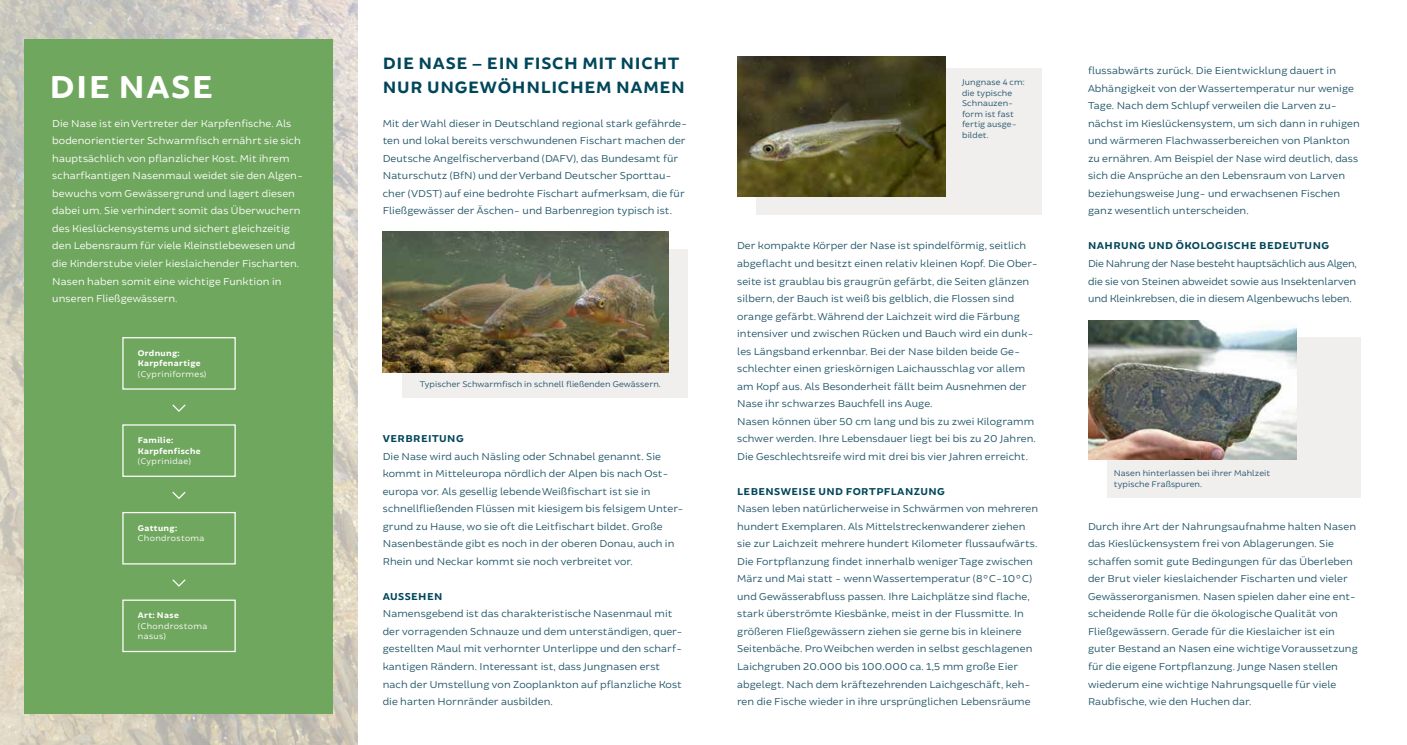
<style>
.page{position:relative;width:1407px;height:745px;background:#fff}
.page>*{position:absolute;margin:0;border:0;box-sizing:border-box;transform-origin:0 0}
.t1{font:700 33.75px "Brocha";letter-spacing:.04em;color:#fff}
.t2{font:700 17.5px/23.8px "Brocha";letter-spacing:.04em;color:#00465a}
.t3{font:10.62px/17.5px "Brocha";letter-spacing:.01em;color:#1f5467}
.t4{font:10.62px/17.5px "Brocha";letter-spacing:.01em;color:#fff}
.t5{font:700 10.62px "Brocha";letter-spacing:.04em;color:#00465a}
.t6{font:8.75px/10.5px "Brocha";letter-spacing:.01em;color:#1f5467}
.t7{font:700 8.75px/10.5px "Brocha";letter-spacing:.04em;color:#fff}
.t8{font:8.75px/10.5px "Brocha";letter-spacing:.04em;color:#fff}
</style>
<div class="page">
<img style="left:0;top:0;width:358px;height:744px">
<div style="left:25px;top:39px;width:308px;height:673px;background:#70a75e"></div>
<div style="left:122px;top:599px;width:114px;height:52px;border:1px solid #fff"></div>
<div style="left:122px;top:337px;width:114px;height:52px;border:1px solid #fff"></div>
<div style="left:122px;top:424px;width:114px;height:52px;border:1px solid #fff"></div>
<svg style="left:172px;top:404px;width:14px;height:8px"></svg>
<svg style="left:172px;top:491px;width:14px;height:8px"></svg>
<svg style="left:172px;top:579px;width:14px;height:8px"></svg>
<div style="left:122px;top:511px;width:114px;height:53px;border:1px solid #fff"></div>
<div style="left:402px;top:249px;width:285px;height:149px;background:#f1eeee"></div>
<img style="left:383px;top:232px;width:285px;height:140px">
<div style="left:756px;top:68px;width:286px;height:146px;background:#f1eeee"></div>
<img style="left:737px;top:56px;width:208px;height:141px">
<div style="left:1107px;top:336px;width:254px;height:161px;background:#f1eeee"></div>
<img style="left:1088px;top:320px;width:209px;height:139px">
<h1 class="t1" style="left:50px;top:66px;width:165px">DIE NASE</h1>
<p class="t4" style="left:52px;top:114px;width:252px">Die Nase ist ein Vertreter der Karpfenfische. Als bodenorientierter Schwarmfisch ernährt sie sich hauptsächlich von pflanzlicher Kost. Mit ihrem scharfkantigen Nasenmaul weidet sie den Algen&shy;bewuchs vom Gewässergrund und lagert diesen dabei um. Sie verhindert somit das Überwuchern des Kieslückensystems und sichert gleichzeitig den Lebensraum für viele Kleinstlebewesen und die Kinderstube vieler kieslaichender Fischarten.<br>Nasen haben somit eine wichtige Funktion in unseren Fließgewässern.</p>
<p class="t7" style="left:138px;top:348px;width:64px">Ordnung:<br>Karpfenartige</p>
<p class="t8" style="left:138px;top:368px;width:70px">(Cypriniformes)</p>
<p class="t7" style="left:138px;top:435px;width:64px">Familie:<br>Karpfenfische</p>
<p class="t8" style="left:138px;top:456px;width:54px">(Cyprinidae)</p>
<p class="t7" style="left:138px;top:522px;width:41px">Gattung:</p>
<p class="t8" style="left:138px;top:533px;width:68px">Chondrostoma</p>
<p class="t7" style="left:138px;top:610px;width:43px">Art: Nase</p>
<p class="t8" style="left:138px;top:620px;width:71px">(Chondrostoma nasus)</p>
<h2 class="t2" style="left:383px;top:52px;width:304px">DIE NASE – EIN FISCH MIT NICHT<br>NUR UNGEWÖHNLICHEM NAMEN</h2>
<p class="t3" style="left:383px;top:114px;width:306px">Mit der Wahl dieser in Deutschland regional stark gefährde&shy;ten und lokal bereits verschwundenen Fischart machen der Deutsche Angelfischerverband (DAFV), das Bundesamt für Naturschutz (BfN) und der Verband Deutscher Sporttau&shy;cher (VDST) auf eine bedrohte Fischart aufmerksam, die für Fließgewässer der Äschen- und Barbenregion typisch ist.</p>
<p class="t6" style="left:420px;top:379px;width:242px">Typischer Schwarmfisch in schnell fließenden Gewässern.</p>
<p class="t5" style="left:383px;top:432px;width:82px">VERBREITUNG</p>
<p class="t3" style="left:383px;top:447px;width:302px">Die Nase wird auch Näsling oder Schnabel genannt. Sie kommt in Mitteleuropa nördlich der Alpen bis nach Ost&shy;europa vor. Als gesellig lebende Weißfischart ist sie in schnellfließenden Flüssen mit kiesigem bis felsigem Unter&shy;grund zu Hause, wo sie oft die Leitfischart bildet. Große Nasenbestände gibt es noch in der oberen Donau, auch in Rhein und Neckar kommt sie noch verbreitet vor.</p>
<p class="t5" style="left:383px;top:589px;width:61px">AUSSEHEN</p>
<p class="t3" style="left:383px;top:604px;width:301px">Namensgebend ist das charakteristische Nasenmaul mit der vorragenden Schnauze und dem unterständigen, quer&shy;gestellten Maul mit verhornter Unterlippe und den scharf&shy;kantigen Rändern. Interessant ist, dass Jungnasen erst nach der Umstellung von Zooplankton auf pflanzliche Kost die harten Hornränder ausbilden.</p>
<p class="t6" style="left:962px;top:77px;width:64px">Jungnase 4 cm: die typische<br>Schnauzen&shy;form ist fast fertig ausge&shy;bildet.</p>
<p class="t3" style="left:737px;top:237px;width:302px">Der kompakte Körper der Nase ist spindelförmig, seitlich abgeflacht und besitzt einen relativ kleinen Kopf. Die Ober&shy;seite ist graublau bis graugrün gefärbt, die Seiten glänzen silbern, der Bauch ist weiß bis gelblich, die Flossen sind orange gefärbt. Während der Laichzeit wird die Färbung intensiver und zwischen Rücken und Bauch wird ein dunk&shy;les Längsband erkennbar. Bei der Nase bilden beide Ge&shy;schlechter einen grieskörnigen Laichausschlag vor allem am Kopf aus. Als Besonderheit fällt beim Ausnehmen der Nase ihr schwarzes Bauchfell ins Auge.<br>Nasen können über 50 cm lang und bis zu zwei Kilogramm schwer werden. Ihre Lebensdauer liegt bei bis zu 20 Jahren.<br>Die Geschlechtsreife wird mit drei bis vier Jahren erreicht.</p>
<p class="t5" style="left:737px;top:484px;width:209px">LEBENSWEISE UND FORTPFLANZUNG</p>
<p class="t3" style="left:737px;top:499px;width:302px">Nasen leben natürlicherweise in Schwärmen von mehreren hundert Exemplaren. Als Mittelstreckenwanderer ziehen sie zur Laichzeit mehrere hundert Kilometer flussaufwärts.<br>Die Fortpflanzung findet innerhalb weniger Tage zwischen März und Mai statt - wenn Wassertemperatur (8°C-10°C) und Gewässerabfluss passen. Ihre Laichplätze sind flache, stark überströmte Kiesbänke, meist in der Flussmitte. In größeren Fließgewässern ziehen sie gerne bis in kleinere Seitenbäche. Pro Weibchen werden in selbst geschlagenen Laichgruben 20.000 bis 100.000 ca. 1,5 mm große Eier abgelegt. Nach dem kräftezehrenden Laichgeschäft, keh&shy;ren die Fische wieder in ihre ursprünglichen Lebensräume</p>
<p class="t3" style="left:1088px;top:62px;width:273px">flussabwärts zurück. Die Eientwicklung dauert in Abhängigkeit von der Wassertemperatur nur wenige Tage. Nach dem Schlupf verweilen die Larven zu&shy;nächst im Kieslückensystem, um sich dann in ruhigen und wärmeren Flachwasserbereichen von Plankton zu ernähren. Am Beispiel der Nase wird deutlich, dass sich die Ansprüche an den Lebensraum von Larven beziehungsweise Jung- und erwachsenen Fischen ganz wesentlich unterscheiden.</p>
<p class="t5" style="left:1088px;top:239px;width:243px">NAHRUNG UND ÖKOLOGISCHE BEDEUTUNG</p>
<p class="t3" style="left:1088px;top:254px;width:270px;text-align:justify">Die Nahrung der Nase besteht hauptsächlich aus Algen, die sie von Steinen abweidet sowie aus Insektenlarven und Kleinkrebsen, die in diesem Algenbewuchs leben.</p>
<p class="t6" style="left:1114px;top:468px;width:158px">Nasen hinterlassen bei ihrer Mahlzeit typische Fraßspuren.</p>
<p class="t3" style="left:1088px;top:517px;width:271px">Durch ihre Art der Nahrungsaufnahme halten Nasen das Kieslückensystem frei von Ablagerungen. Sie schaffen somit gute Bedingungen für das Überleben der Brut vieler kieslaichender Fischarten und vieler Gewässerorganismen. Nasen spielen daher eine ent&shy;scheidende Rolle für die ökologische Qualität von Fließgewässern. Gerade für die Kieslaicher ist ein guter Bestand an Nasen eine wichtige Voraussetzung für die eigene Fortpflanzung. Junge Nasen stellen wiederum eine wichtige Nahrungsquelle für viele Raubfische, wie den Huchen dar.</p>
</div>
